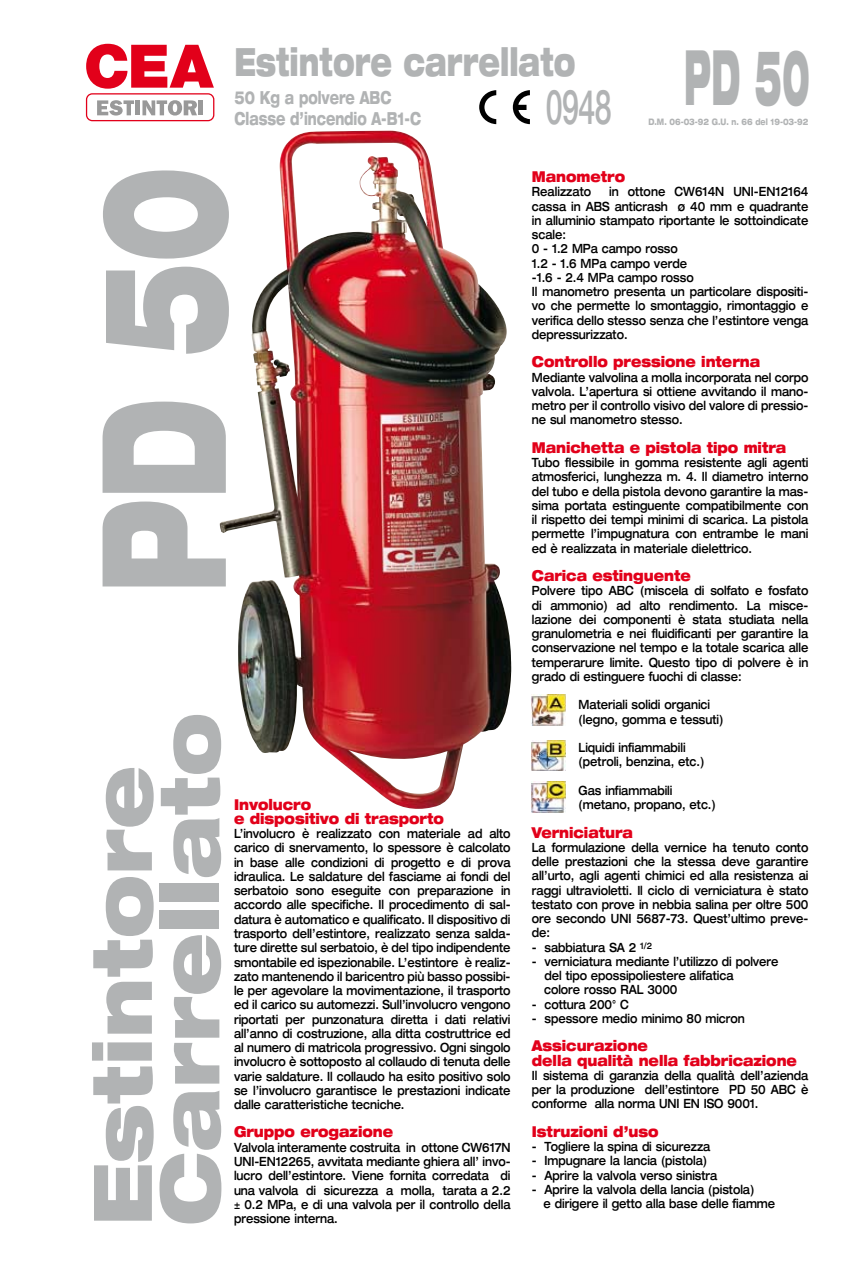
<style>
.page{position:relative;width:851px;height:1263px;background:#fff}
.page>*{position:absolute;margin:0;border:0;box-sizing:border-box;transform-origin:0 0}
.t1{font:900 expanded 81px/67.5px "Helvetica Neue";color:#b1b3b4;scale:.9 1}
.t2{font:900 expanded 76.5px "Helvetica Neue";color:#b1b3b4;scale:.37 1}
.t3{font:500 47.55px "Helvetica Neue";color:#b1b3b4;scale:.64 1}
.t4{font:900 expanded 39px "Helvetica Neue";color:#b1b3b4;scale:.64 1}
.t5{font:800 expanded 18px/20.7px "Helvetica Neue";letter-spacing:-.005em;color:#b1b3b4;scale:.64 1}
.t6{font:900 expanded 15px/14.2px "Helvetica Neue";letter-spacing:-.005em;color:#e2001a;scale:.8 1}
.t7{font:500 expanded 12.75px/14.2px "Helvetica Neue";letter-spacing:-.005em;color:#000;text-align:justify;scale:.8 1}
.t8{font:800 expanded 9px "Helvetica Neue";color:#b1b3b4;scale:.7 1}
.s1{font-size:172.5px}
</style>
<div class="page">
<svg style="left:531px;top:694px;width:35px;height:32px"></svg>
<img style="left:531px;top:695px;width:34px;height:30px">
<img style="left:531px;top:740px;width:34px;height:31px">
<img style="left:531px;top:781px;width:34px;height:32px">
<img style="left:220px;top:131px;width:291px;height:678px">
<svg style="left:86px;top:44px;width:128px;height:45px"></svg>
<div style="left:86px;top:93px;width:128px;height:28px;border:1px solid #e2001a;border-radius:6px"></div>
<svg style="left:97px;top:100px;width:37px;height:16px"></svg>
<div style="left:135px;top:100px;width:5px;height:15px;background:#999"></div>
<svg style="left:142px;top:100px;width:55px;height:16px"></svg>
<div style="left:198px;top:100px;width:5px;height:15px;background:#999"></div>
<svg style="left:479px;top:90px;width:17px;height:34px"></svg>
<svg style="left:512px;top:90px;width:18px;height:34px"></svg>
<h3 class="t4" style="left:234px;top:37px;width:534px">Estintore carrellato</h3>
<h3 class="t5" style="left:234px;top:87px;width:293px">50 Kg a polvere ABC<br>Classe d’incendio A-B1-C</h3>
<h3 class="t3" style="left:546px;top:78px;width:104px">0948</h3>
<h2 class="t2" style="left:684px;top:27px;width:341px">PD 50</h2>
<p class="t8" style="left:648px;top:116px;width:230px">D.M. 06-03-92 G.U. n. 66 del 19-03-92</p>
<h1 class="t1" style="left:86px;top:1226px;width:1178px;rotate:-90deg">Estintore<br>Carrellato <span class="s1">PD 50</span></h1>
<p class="t6" style="left:234px;top:797px;width:264px">Involucro<br>e dispositivo di trasporto</p>
<p class="t7" style="left:234px;top:826px;width:347px">L’involucro è realizzato con materiale ad alto carico di snervamento, lo spessore è calcolato in base alle condizioni di progetto e di prova idraulica. Le saldature del fasciame ai fondi del serbatoio sono eseguite con preparazione in accordo alle specifiche. Il procedimento di sal&shy;datura è automatico e qualificato. Il dispositivo di trasporto dell’estintore, realizzato senza salda&shy;ture dirette sul serbatoio, è del tipo indipendente smontabile ed ispezionabile. L’estintore è realiz&shy;zato mantenendo il baricentro più basso possibi&shy;le per agevolare la movimentazione, il trasporto ed il carico su automezzi. Sull’involucro vengono riportati per punzonatura diretta i dati relativi all’anno di costruzione, alla ditta costruttrice ed al numero di matricola progressivo. Ogni singolo involucro è sottoposto al collaudo di tenuta delle varie saldature. Il collaudo ha esito positivo solo se l’involucro garantisce le prestazioni indicate dalle caratteristiche tecniche.</p>
<p class="t6" style="left:234px;top:1124px;width:200px">Gruppo erogazione</p>
<p class="t7" style="left:234px;top:1140px;width:347px">Valvola interamente costruita in ottone CW617N UNI-EN12265, avvitata mediante ghiera all’ invo&shy;lucro dell’estintore. Viene fornita corredata di una valvola di sicurezza a molla, tarata a 2.2 ± 0.2 MPa, e di una valvola per il controllo della pressione interna.</p>
<p class="t6" style="left:531px;top:169px;width:118px">Manometro</p>
<p class="t7" style="left:531px;top:184px;width:76px">Realizzato</p>
<p class="t7" style="left:531px;top:184px;width:347px;text-align:left;text-indent:77px">in ottone CW614N UNI-EN12164 cassa in ABS anticrash ø 40 mm e quadrante in alluminio stampato riportante le sottoindicate scale:<br>0 - 1.2 MPa campo rosso<br>1.2 - 1.6 MPa campo verde<br>-1.6 - 2.4 MPa campo rosso<br>Il manometro presenta un particolare dispositi&shy;vo che permette lo smontaggio, rimontaggio e verifica dello stesso senza che l’estintore venga depressurizzato.</p>
<p class="t6" style="left:531px;top:354px;width:287px">Controllo pressione interna</p>
<p class="t7" style="left:531px;top:370px;width:347px">Mediante valvolina a molla incorporata nel corpo valvola. L’apertura si ottiene avvitando il mano&shy;metro per il controllo visivo del valore di pressio&shy;ne sul manometro stesso.</p>
<p class="t6" style="left:531px;top:440px;width:319px">Manichetta e pistola tipo mitra</p>
<p class="t7" style="left:531px;top:455px;width:347px">Tubo flessibile in gomma resistente agli agenti atmosferici, lunghezza m. 4. Il diametro interno del tubo e della pistola devono garantire la mas&shy;sima portata estinguente compatibilmente con il rispetto dei tempi minimi di scarica. La pistola permette l’impugnatura con entrambe le mani ed è realizzata in materiale dielettrico.</p>
<p class="t6" style="left:531px;top:568px;width:200px">Carica estinguente</p>
<p class="t7" style="left:531px;top:583px;width:347px">Polvere tipo ABC (miscela di solfato e fosfato di ammonio) ad alto rendimento. La misce&shy;lazione dei componenti è stata studiata nella granulometria e nei fluidificanti per garantire la conservazione nel tempo e la totale scarica alle temperarure limite. Questo tipo di polvere è in grado di estinguere fuochi di classe:</p>
<p class="t7" style="left:578px;top:697px;width:182px">Materiali solidi organici (legno, gomma e tessuti)</p>
<p class="t7" style="left:578px;top:740px;width:159px">Liquidi infiammabili (petroli, benzina, etc.)</p>
<p class="t7" style="left:578px;top:783px;width:173px">Gas infiammabili (metano, propano, etc.)</p>
<p class="t6" style="left:531px;top:824px;width:128px">Verniciatura</p>
<p class="t7" style="left:532px;top:840px;width:347px">La formulazione della vernice ha tenuto conto delle prestazioni che la stessa deve garantire all’urto, agli agenti chimici ed alla resistenza ai raggi ultravioletti. Il ciclo di verniciatura è stato testato con prove in nebbia salina per oltre 500 ore secondo UNI 5687-73. Quest’ultimo preve&shy;de:</p>
<p class="t7" style="left:532px;top:940px;width:152px">- sabbiatura SA 2 <sup>1/2</sup></p>
<p class="t7" style="left:544px;top:954px;width:295px;text-align:left;text-indent:-12px">- verniciatura mediante l’utilizzo di polvere del tipo epossipoliestere alifatica<br>colore rosso RAL 3000</p>
<p class="t7" style="left:531px;top:997px;width:123px">- cottura 200° C</p>
<p class="t7" style="left:531px;top:1011px;width:268px">- spessore medio minimo 80 micron</p>
<p class="t6" style="left:531px;top:1038px;width:333px">Assicurazione<br>della qualità nella fabbricazione</p>
<p class="t7" style="left:531px;top:1068px;width:347px">Il sistema di garanzia della qualità dell’azienda per la produzione dell’estintore PD 50 ABC è conforme alla norma UNI EN ISO 9001.</p>
<p class="t6" style="left:531px;top:1124px;width:160px">Istruzioni d’uso</p>
<p class="t7" style="left:531px;top:1139px;width:224px">- Togliere la spina di sicurezza</p>
<p class="t7" style="left:531px;top:1153px;width:221px">- Impugnare la lancia (pistola)</p>
<p class="t7" style="left:531px;top:1168px;width:233px">- Aprire la valvola verso sinistra</p>
<p class="t7" style="left:543px;top:1182px;width:291px;text-indent:-12px">- Aprire la valvola della lancia (pistola)<br>e dirigere il getto alla base delle fiamme</p>
</div>
